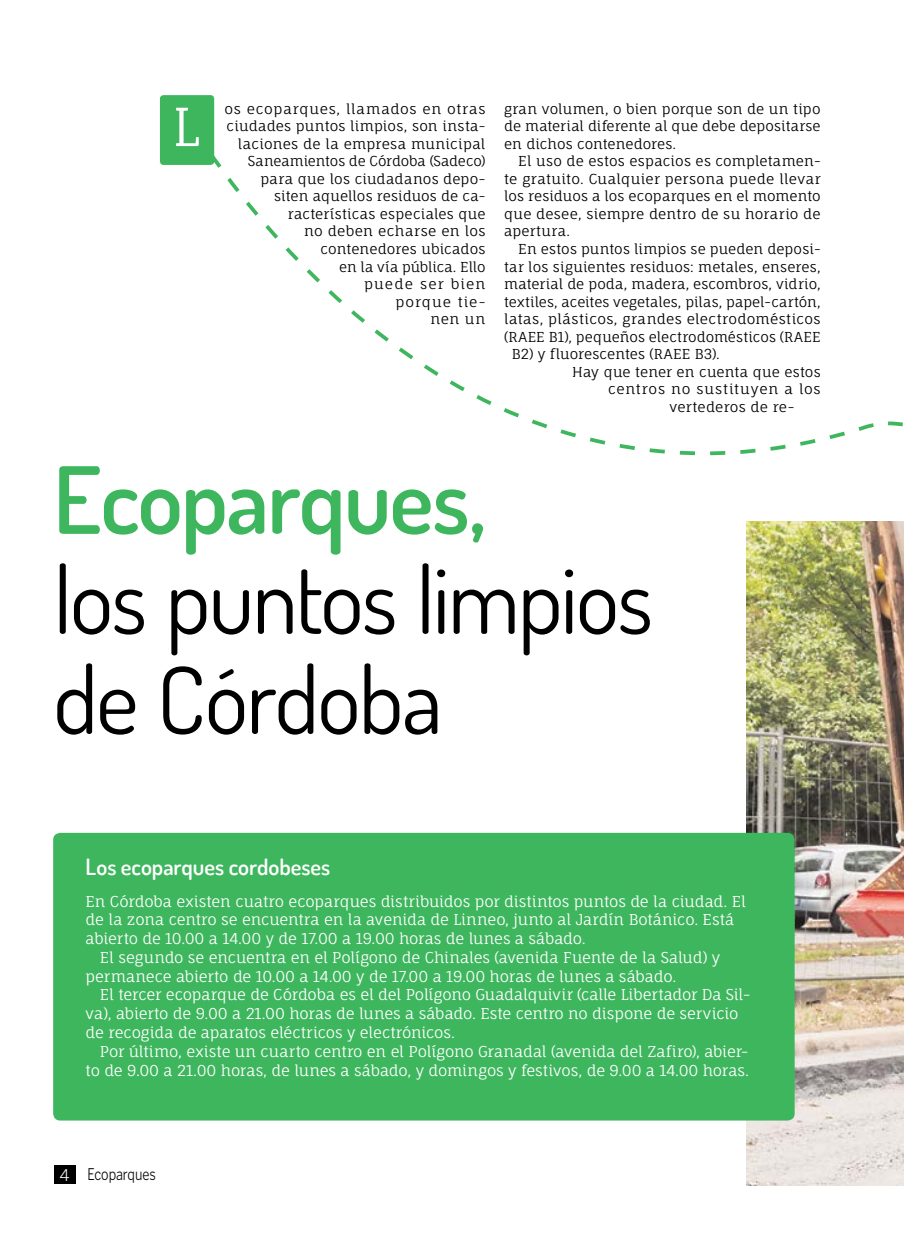
<style>
.page{position:relative;width:904px;height:1234px;background:#fff}
.page>*{position:absolute;margin:0;border:0;box-sizing:border-box;transform-origin:0 0}
.t1{font:92.5px/100px "Dosis";letter-spacing:-.02em;color:#000}
.t2{font:600 92.5px "Dosis";letter-spacing:-.02em;color:#3eb65e}
.t3{font:52.5px "Fauna One";color:#fff}
.t4{font:600 22.5px "Dosis";letter-spacing:-.005em;color:#fff}
.t5{font:300 17.5px "Poynter Gothic Text";letter-spacing:-.005em;color:#000;scale:.8 1}
.t6{font:15px "Fauna One";letter-spacing:-.01em;color:#fff}
.t7{font:13.75px/17.5px "Fauna One";letter-spacing:.01em;color:#000;text-align:justify}
.t8{font:13.75px "Fauna One";letter-spacing:.03em;color:#000}
.t9{font:13.75px "Fauna One";letter-spacing:.055em;color:#000}
.s1{color:#fff}
</style>
<div class="page">
<div style="left:54px;top:1165px;width:22px;height:18px;background:#000"></div>
<img style="left:746px;top:521px;width:158px;height:664px">
<svg style="left:746px;top:521px;width:110px;height:19px;background:#cdcd79"></svg>
<svg style="left:212px;top:106px;width:691px;height:350px"></svg>
<div style="left:160px;top:95px;width:54px;height:70px;background:#3eb65e;border-radius:4px"></div>
<div style="left:53px;top:832px;width:741px;height:288px;background:#3eb65e;border-radius:7px"></div>
<h2 class="t3" style="left:172px;top:94px;width:28px">L</h2>
<p class="t7" style="left:224px;top:100px;width:262px;text-align:right">os ecoparques, llamados en otras ciudades puntos limpios, son insta&shy;laciones de la empresa municipal<br>Saneamientos de Córdoba (Sadeco) para que los ciudadanos depo&shy;siten aquellos residuos de ca&shy;racterísticas especiales que<br>no deben echarse en los contenedores ubicados<br>en la vía pública. Ello<br>puede ser bien<br>porque tie-<br>nen un</p>
<p class="t7" style="left:504px;top:100px;width:318px">gran volumen, o bien porque son de un tipo de material diferente al que debe depositarse en dichos contenedores.</p>
<p class="t7" style="left:504px;top:152px;width:318px;text-indent:14px">El uso de estos espacios es completamen&shy;te gratuito. Cualquier persona puede llevar los residuos a los ecoparques en el momento que desee, siempre dentro de su horario de apertura.</p>
<p class="t7" style="left:518px;top:240px;width:304px">En estos puntos limpios se pueden deposi-</p>
<p class="t7" style="left:504px;top:257px;width:318px">tar los siguientes residuos: metales, enseres,</p>
<p class="t7" style="left:504px;top:275px;width:318px">material de poda, madera, escombros, vidrio,</p>
<p class="t7" style="left:504px;top:292px;width:318px">textiles, aceites vegetales, pilas, papel-cartón,</p>
<p class="t8" style="left:504px;top:310px;width:318px">latas, plásticos, grandes electrodomésticos</p>
<p class="t7" style="left:504px;top:327px;width:318px">(RAEE B1), pequeños electrodomésticos (RAEE</p>
<p class="t7" style="left:512px;top:345px;width:209px">B2) y fluorescentes (RAEE B3).</p>
<p class="t7" style="left:572px;top:362px;width:250px">Hay que tener en cuenta que estos</p>
<p class="t9" style="left:608px;top:380px;width:214px">centros no sustituyen a los</p>
<p class="t7" style="left:669px;top:397px;width:127px">vertederos de re-</p>
<h1 class="t2" style="left:53px;top:439px;width:434px">Ecoparques,</h1>
<h1 class="t1" style="left:53px;top:547px;width:601px">los puntos limpios de Córdoba</h1>
<h3 class="t4" style="left:86px;top:852px;width:246px">Los ecoparques cordobeses</h3>
<p class="t6" style="left:86px;top:891px;width:662px">En Córdoba existen cuatro ecoparques distribuidos por distintos puntos de la ciudad. El</p>
<p class="t6" style="left:86px;top:910px;width:650px">de la zona centro se encuentra en la avenida de Linneo, junto al Jardín Botánico. Está</p>
<p class="t6" style="left:86px;top:929px;width:501px">abierto de 10.00 a 14.00 y de 17.00 a 19.00 horas de lunes a sábado.</p>
<p class="t6" style="left:100px;top:947px;width:622px">El segundo se encuentra en el Polígono de Chinales (avenida Fuente de la Salud) y</p>
<p class="t6" style="left:86px;top:966px;width:592px">permanece abierto de 10.00 a 14.00 y de 17.00 a 19.00 horas de lunes a sábado.</p>
<p class="t6" style="left:100px;top:985px;width:652px">El tercer ecoparque de Córdoba es el del Polígono Guadalquivir (calle Libertador Da Sil-</p>
<p class="t6" style="left:86px;top:1004px;width:654px">va), abierto de 9.00 a 21.00 horas de lunes a sábado. Este centro no dispone de servicio</p>
<p class="t6" style="left:86px;top:1022px;width:371px">de recogida de aparatos eléctricos y electrónicos.</p>
<p class="t6" style="left:100px;top:1041px;width:650px">Por último, existe un cuarto centro en el Polígono Granadal (avenida del Zafiro), abier-</p>
<p class="t6" style="left:86px;top:1060px;width:665px">to de 9.00 a 21.00 horas, de lunes a sábado, y domingos y festivos, de 9.00 a 14.00 horas.</p>
<p class="t5" style="left:59px;top:1164px;width:122px"><span class="s1">4</span> Ecoparques</p>
</div>
